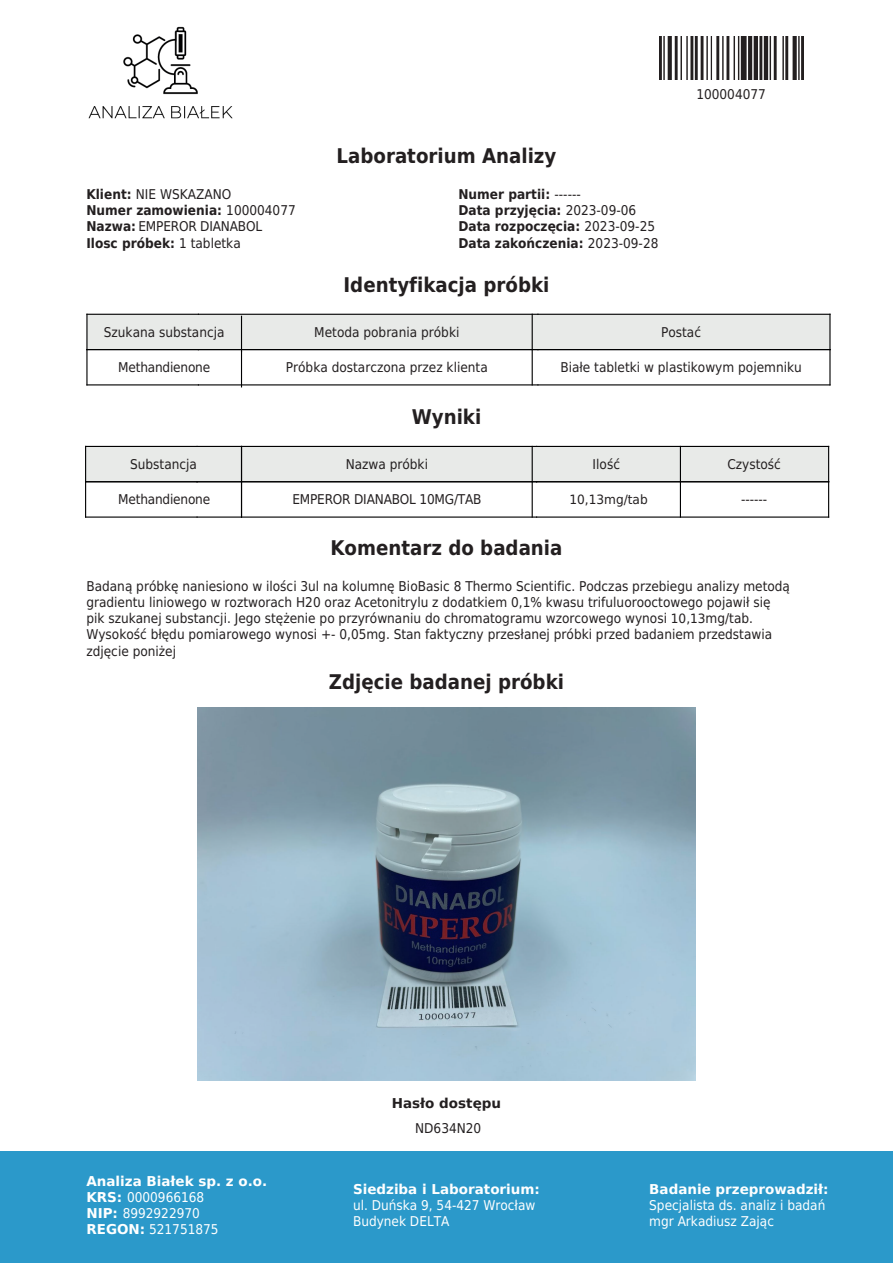
<style>
.page{position:relative;width:893px;height:1263px;background:#fff}
.page>*{position:absolute;margin:0;border:0;box-sizing:border-box;transform-origin:0 0}
.t1{font:700 20.25px "DejaVu Sans Condensed";color:#231f20}
.t2{font:13.5px/16.2px "DejaVu Sans Condensed";color:#231f20}
.t3{font:13.5px/16.2px "DejaVu Sans Condensed";color:#fff}
.t4{font:700 13.5px/16.2px "DejaVu Sans Condensed";color:#231f20}
.t5{font:700 13.5px "DejaVu Sans";color:#fff}
.t6{font:700 13.5px "DejaVu Sans";color:#231f20}
.t7{font:12.9px "DejaVu Sans Condensed";color:#231f20;scale:1.05 1}
.s1{font-weight:700}
.s2{font-weight:400}
.s3{font-size:12.9px}
.s4{font-family:"DejaVu Sans";font-weight:700}
</style>
<div class="page">
<div style="left:86px;top:446px;width:111px;height:36px;background:#e8eae8"></div>
<div style="left:197px;top:446px;width:340px;height:36px;background:#e8eae8"></div>
<div style="left:537px;top:446px;width:292px;height:36px;background:#e8eae8"></div>
<hr style="left:85px;top:446px;width:1px;height:36px;background:#000001">
<hr style="left:86px;top:446px;width:111px;height:1px;background:#000001">
<hr style="left:86px;top:481px;width:111px;height:1px;background:#000001">
<hr style="left:241px;top:446px;width:1px;height:36px;background:#000001">
<hr style="left:680px;top:446px;width:1px;height:36px;background:#000001">
<hr style="left:197px;top:446px;width:340px;height:1px;background:#000001">
<hr style="left:197px;top:481px;width:340px;height:1px;background:#000001">
<hr style="left:532px;top:446px;width:1px;height:36px;background:#000001">
<hr style="left:828px;top:446px;width:1px;height:36px;background:#000001">
<hr style="left:537px;top:446px;width:292px;height:1px;background:#000001">
<hr style="left:537px;top:481px;width:292px;height:1px;background:#000001">
<hr style="left:85px;top:482px;width:1px;height:35px;background:#000001">
<hr style="left:86px;top:516px;width:111px;height:2px;background:#000001">
<hr style="left:241px;top:482px;width:1px;height:35px;background:#000001">
<hr style="left:197px;top:516px;width:340px;height:2px;background:#000001">
<hr style="left:680px;top:482px;width:1px;height:35px;background:#000001">
<hr style="left:532px;top:482px;width:1px;height:35px;background:#000001">
<hr style="left:537px;top:516px;width:292px;height:2px;background:#000001">
<hr style="left:828px;top:482px;width:1px;height:35px;background:#000001">
<div style="left:87px;top:314px;width:111px;height:36px;background:#e8eae8"></div>
<div style="left:198px;top:314px;width:340px;height:36px;background:#e8eae8"></div>
<div style="left:538px;top:314px;width:292px;height:36px;background:#e8eae8"></div>
<hr style="left:86px;top:314px;width:2px;height:36px;background:#000001">
<hr style="left:87px;top:314px;width:111px;height:1px;background:#000001">
<hr style="left:87px;top:349px;width:111px;height:1px;background:#000001">
<hr style="left:241px;top:316px;width:1px;height:36px;background:#000001">
<hr style="left:198px;top:314px;width:340px;height:1px;background:#000001">
<hr style="left:198px;top:349px;width:340px;height:1px;background:#000001">
<hr style="left:532px;top:314px;width:1px;height:36px;background:#000001">
<hr style="left:829px;top:314px;width:1px;height:36px;background:#000001">
<hr style="left:538px;top:314px;width:292px;height:1px;background:#000001">
<hr style="left:538px;top:349px;width:292px;height:1px;background:#000001">
<hr style="left:86px;top:350px;width:2px;height:35px;background:#000001">
<hr style="left:87px;top:384px;width:111px;height:1px;background:#000001">
<hr style="left:241px;top:352px;width:1px;height:35px;background:#000001">
<hr style="left:198px;top:384px;width:340px;height:1px;background:#000001">
<hr style="left:532px;top:350px;width:1px;height:35px;background:#000001">
<hr style="left:538px;top:384px;width:292px;height:1px;background:#000001">
<hr style="left:829px;top:350px;width:1px;height:35px;background:#000001">
<img style="left:88px;top:26px;width:145px;height:93px">
<div style="left:0;top:1151px;width:893px;height:112px;background:#2b99ca"></div>
<img style="left:197px;top:707px;width:498px;height:374px">
<img style="left:659px;top:36px;width:144px;height:44px">
<h1 class="t1" style="left:337px;top:139px;width:221px">Laboratorium Analizy</h1>
<p class="t2" style="left:86px;top:186px;width:211px"><span class="s1">Klient:</span> NIE WSKAZANO<br><span class="s1">Numer zamowienia:</span> 100004077<br><span class="s1">Nazwa:</span> EMPEROR DIANABOL<br><span class="s1">Ilosc próbek:</span> 1 tabletka</p>
<p class="t4" style="left:458px;top:186px;width:201px">Numer partii: <span class="s2">------<br></span>Data przyjęcia: <span class="s2">2023-09-06<br></span>Data rozpoczęcia: <span class="s2">2023-09-25<br></span>Data zakończenia: <span class="s2">2023-09-28</span></p>
<h1 class="t1" style="left:344px;top:268px;width:207px">Identyfikacja próbki</h1>
<p class="t2" style="left:696px;top:86px;width:71px">100004077</p>
<p class="t2" style="left:104px;top:323px;width:122px">Szukana substancja</p>
<p class="t2" style="left:314px;top:323px;width:147px">Metoda pobrania próbki</p>
<p class="t2" style="left:661px;top:323px;width:41px">Postać</p>
<p class="t2" style="left:118px;top:358px;width:93px">Methandienone</p>
<p class="t2" style="left:286px;top:359px;width:203px">Próbka dostarczona przez klienta</p>
<p class="t2" style="left:560px;top:359px;width:243px">Białe tabletki w plastikowym pojemniku</p>
<h1 class="t1" style="left:412px;top:400px;width:71px">Wyniki</h1>
<p class="t2" style="left:130px;top:455px;width:68px">Substancja</p>
<p class="t2" style="left:346px;top:455px;width:84px">Nazwa próbki</p>
<p class="t2" style="left:593px;top:455px;width:29px">Ilość</p>
<p class="t2" style="left:118px;top:491px;width:93px">Methandienone</p>
<p class="t2" style="left:292px;top:491px;width:191px">EMPEROR DIANABOL 10MG/TAB</p>
<p class="t7" style="left:569px;top:488px;width:76px">10,13mg/tab</p>
<h1 class="t1" style="left:330px;top:532px;width:233px">Komentarz do badania</h1>
<p class="t2" style="left:86px;top:577px;width:705px">Badaną próbkę naniesiono w ilości 3ul na kolumnę BioBasic 8 Thermo Scientific. Podczas przebiegu analizy metodą gradientu liniowego w roztworach H20 oraz Acetonitrylu z dodatkiem 0,1% kwasu trifuluorooctowego pojawił się pik szukanej substancji. Jego stężenie po przyrównaniu do chromatogramu wzorcowego wynosi <span class="s3">10,13</span>mg/tab.<br>Wysokość błędu pomiarowego wynosi +- 0,05mg. Stan faktyczny przesłanej próbki przed badaniem przedstawia zdjęcie poniżej</p>
<h1 class="t1" style="left:329px;top:665px;width:237px">Zdjęcie badanej próbki</h1>
<p class="t2" style="left:727px;top:455px;width:55px">Czystość</p>
<p class="t2" style="left:741px;top:491px;width:28px">------</p>
<p class="t6" style="left:392px;top:1092px;width:111px">Hasło dostępu</p>
<p class="t5" style="left:86px;top:1170px;width:182px">Analiza Białek sp. z o.o.</p>
<p class="t3" style="left:86px;top:1188px;width:134px"><span class="s4">KRS:</span> 0000966168<br><span class="s4">NIP:</span> 8992922970<br><span class="s4">REGON:</span> 521751875</p>
<p class="t2" style="left:415px;top:1119px;width:68px">ND634N20</p>
<p class="t5" style="left:353px;top:1178px;width:188px">Siedziba i Laboratorium:</p>
<p class="t3" style="left:353px;top:1196px;width:184px">ul. Duńska 9, 54-427 Wrocław<br>Budynek DELTA</p>
<p class="t5" style="left:649px;top:1178px;width:181px">Badanie przeprowadził:</p>
<p class="t3" style="left:649px;top:1196px;width:178px">Specjalista ds. analiz i badań mgr Arkadiusz Zając</p>
</div>
